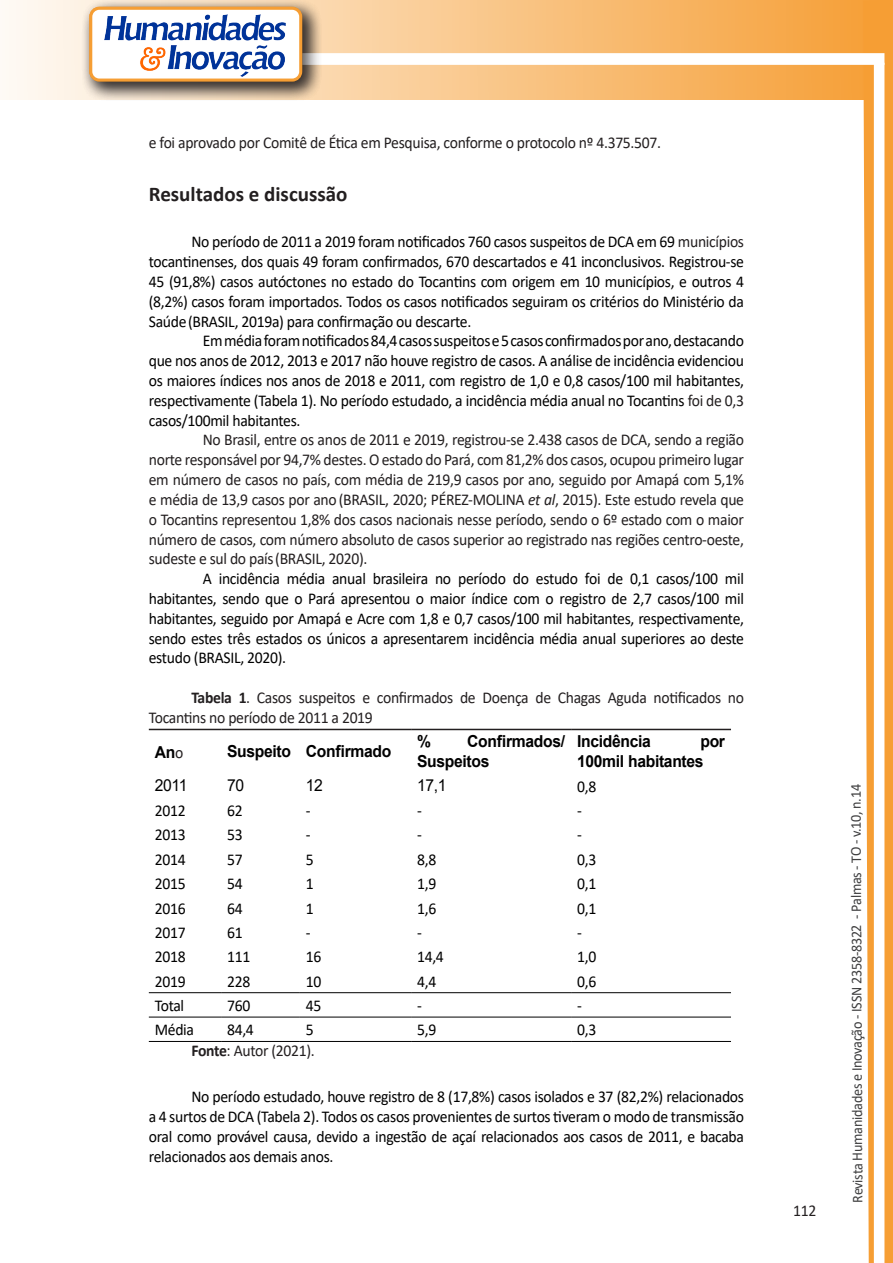
<style>
.page{position:relative;width:893px;height:1263px;background:#fff}
.page>*{position:absolute;margin:0;border:0;box-sizing:border-box;transform-origin:0 0}
.Titulo_2{font:700 21px "Calibri";color:#231f20}
.texto{font:16.5px/19.8px "Calibri";letter-spacing:-.02em;color:#000;text-align:justify;scale:.95 1}
.texto-2{font:16.5px/19.8px "Calibri";letter-spacing:-.02em;color:#231f20;text-align:justify;scale:.95 1}
.texto-3{font:700 16.5px/19.8px "Arial";letter-spacing:-.02em;color:#000;scale:.95 1}
.texto-4{font:16.5px "Arial";letter-spacing:-.02em;color:#000;scale:.95 1}
.t1{font:15px "Calibri";letter-spacing:-.025em;color:#3e3e3f;scale:.95 1}
.s1{color:#231f20}
.s2{font-style:italic}
.s3{font-weight:700}
.s4{font-family:"Calibri";font-weight:400;color:#231f20}
</style>
<div class="page">
<svg style="left:5px;top:0;width:858px;height:100px;background:#f9c484"></svg>
<div style="left:302px;top:53px;width:582px;height:12px;background:#fff;border:2px solid #fff"></div>
<svg style="left:863px;top:0;width:30px;height:1263px"></svg>
<div style="left:81px;top:0;width:241px;height:102px;background:#231f20;opacity:.75"></div>
<div style="left:91px;top:8px;width:210px;height:72px;background:#fff;border-radius:9px"></div>
<img style="left:104px;top:14px;width:181px;height:62px">
<div style="left:89px;top:7px;width:213px;height:75px;border:3px solid #f69e34;border-radius:9px"></div>
<hr style="left:149px;top:729px;width:72px;height:1px;background:#231f20">
<hr style="left:221px;top:729px;width:79px;height:1px;background:#231f20">
<hr style="left:300px;top:729px;width:111px;height:1px;background:#231f20">
<hr style="left:411px;top:729px;width:160px;height:1px;background:#231f20">
<hr style="left:571px;top:729px;width:160px;height:1px;background:#231f20">
<hr style="left:149px;top:992px;width:72px;height:1px;background:#000">
<hr style="left:221px;top:992px;width:79px;height:1px;background:#000">
<hr style="left:300px;top:992px;width:111px;height:1px;background:#000">
<hr style="left:411px;top:992px;width:160px;height:1px;background:#000">
<hr style="left:571px;top:992px;width:160px;height:1px;background:#000">
<hr style="left:149px;top:1017px;width:72px;height:1px;background:#000">
<hr style="left:221px;top:1017px;width:79px;height:1px;background:#000">
<hr style="left:300px;top:1017px;width:111px;height:1px;background:#000">
<hr style="left:411px;top:1017px;width:160px;height:1px;background:#000">
<hr style="left:571px;top:1017px;width:160px;height:1px;background:#000">
<hr style="left:149px;top:1041px;width:72px;height:1px;background:#000">
<hr style="left:221px;top:1041px;width:79px;height:1px;background:#000">
<hr style="left:300px;top:1041px;width:111px;height:1px;background:#000">
<hr style="left:411px;top:1041px;width:160px;height:1px;background:#000">
<hr style="left:571px;top:1041px;width:160px;height:1px;background:#000">
<p class="texto-2" style="left:149px;top:133px;width:541px">e foi aprovado por Comitê de Ética em Pesquisa, conforme o protocolo nº 4.375.507.</p>
<p class="Titulo_2" style="left:149px;top:179px;width:200px">Resultados e discussão</p>
<p class="texto" style="left:149px;top:232px;width:628px;text-indent:43px">No período de 2011 a 2019 foram notificados 760 casos suspeitos de DCA em 69 <span class="s1">municípios </span>tocantinenses, dos quais 49 foram confirmados, 670 descartados e 41 inconclusivos. Registrou-se 45 (91,8%) casos autóctones no estado do Tocantins com origem em 10 municípios, e outros 4 (8,2%) casos foram importados. Todos os casos notificados seguiram os critérios do Ministério da Saúde(BRASIL, 2019a) para confirmação ou descarte.</p>
<p class="texto" style="left:149px;top:331px;width:628px;text-indent:54px">Em média foram notificados 84,4 casos suspeitos e 5 casos confirmados por ano, destacando que nos anos de 2012, 2013 e 2017 não houve registro de casos. A análise de incidência evidenciou os maiores índices nos anos de 2018 e 2011, com registro de 1,0 e 0,8 casos/100 mil habitantes, respectivamente (Tabela 1). No período estudado, a incidência média anual no Tocantins <span class="s1">foi de 0,3 </span>casos/100mil habitantes.</p>
<p class="texto-2" style="left:149px;top:430px;width:628px;text-indent:54px">No Brasil, entre os anos de 2011 e 2019, registrou-se 2.438 casos de DCA, sendo a região norte responsável por 94,7% destes. O estado do Pará, com 81,2% dos casos, ocupou primeiro lugar em número de casos no país, com média de 219,9 casos por ano, seguido por Amapá com 5,1% e média de 13,9 casos por ano(BRASIL, 2020; PÉREZ-MOLINA <span class="s2">et al</span>, 2015). Este estudo revela que o Tocantins representou 1,8% dos casos nacionais nesse período, sendo o 6º estado com o maior número de casos, com número absoluto de casos superior ao registrado nas regiões centro-oeste, sudeste e sul do país(BRASIL, 2020).</p>
<p class="texto" style="left:149px;top:568px;width:628px;text-indent:54px">A incidência média anual brasileira no período do estudo foi de 0,1 casos/100 mil habitantes, sendo que o Pará apresentou o maior índice com o registro de 2,7 casos/100 mil habitantes, seguido por Amapá e Acre com 1,8 e 0,7 casos/100 mil habitantes, respectivamente, sendo estes três estados os únicos a apresentarem incidência média anual superiores ao deste estudo (BRASIL, 2020).</p>
<p class="texto-2" style="left:149px;top:687px;width:628px;text-indent:43px"><span class="s3">Tabela 1</span>. Casos suspeitos e confirmados de Doença de Chagas Aguda notificados no<br>Tocantins no período de 2011 a 2019</p>
<p class="texto-3" style="left:155px;top:742px;width:32px">An<span class="s4">o</span></p>
<p class="texto-3" style="left:227px;top:742px;width:69px">Suspeito</p>
<p class="texto-3" style="left:306px;top:742px;width:91px">Confirmado</p>
<p class="texto-3" style="left:417px;top:732px;width:157px;text-indent:50px">Confirmados/<br>Suspeitos</p>
<p class="texto-3" style="left:577px;top:732px;width:79px">Incidência</p>
<p class="texto-3" style="left:417px;top:732px;width:16px">%</p>
<p class="texto-3" style="left:577px;top:732px;width:157px;text-indent:123px">por<br>100mil habitantes</p>
<p class="texto-4" style="left:155px;top:774px;width:36px">2011</p>
<p class="texto-4" style="left:227px;top:774px;width:20px">70</p>
<p class="texto-4" style="left:306px;top:774px;width:20px">12</p>
<p class="texto-4" style="left:417px;top:774px;width:33px">17,1</p>
<p class="texto" style="left:577px;top:776px;width:22px">0,8</p>
<p class="texto" style="left:155px;top:800px;width:34px">2012</p>
<p class="texto" style="left:227px;top:800px;width:18px">62</p>
<p class="texto" style="left:306px;top:800px;width:7px">-</p>
<p class="texto" style="left:417px;top:800px;width:7px">-</p>
<p class="texto" style="left:577px;top:800px;width:7px">-</p>
<p class="texto" style="left:155px;top:825px;width:34px">2013</p>
<p class="texto" style="left:227px;top:825px;width:18px">53</p>
<p class="texto" style="left:306px;top:825px;width:7px">-</p>
<p class="texto" style="left:417px;top:825px;width:7px">-</p>
<p class="texto" style="left:577px;top:825px;width:7px">-</p>
<p class="texto" style="left:155px;top:849px;width:34px">2014</p>
<p class="texto" style="left:227px;top:849px;width:18px">57</p>
<p class="texto" style="left:306px;top:849px;width:10px">5</p>
<p class="texto" style="left:417px;top:849px;width:22px">8,8</p>
<p class="texto" style="left:577px;top:849px;width:22px">0,3</p>
<p class="texto" style="left:155px;top:873px;width:34px">2015</p>
<p class="texto" style="left:227px;top:873px;width:18px">54</p>
<p class="texto" style="left:306px;top:873px;width:10px">1</p>
<p class="texto" style="left:417px;top:873px;width:22px">1,9</p>
<p class="texto" style="left:577px;top:873px;width:22px">0,1</p>
<p class="texto" style="left:155px;top:898px;width:34px">2016</p>
<p class="texto" style="left:227px;top:898px;width:18px">64</p>
<p class="texto" style="left:306px;top:898px;width:10px">1</p>
<p class="texto" style="left:417px;top:898px;width:22px">1,6</p>
<p class="texto" style="left:577px;top:898px;width:22px">0,1</p>
<p class="texto" style="left:155px;top:922px;width:34px">2017</p>
<p class="texto" style="left:227px;top:922px;width:18px">61</p>
<p class="texto" style="left:306px;top:922px;width:7px">-</p>
<p class="texto" style="left:417px;top:922px;width:7px">-</p>
<p class="texto" style="left:577px;top:922px;width:7px">-</p>
<p class="texto" style="left:155px;top:946px;width:34px">2018</p>
<p class="texto" style="left:227px;top:946px;width:26px">111</p>
<p class="texto" style="left:306px;top:946px;width:18px">16</p>
<p class="texto" style="left:417px;top:946px;width:30px">14,4</p>
<p class="texto" style="left:577px;top:946px;width:22px">1,0</p>
<p class="texto" style="left:155px;top:971px;width:34px">2019</p>
<p class="texto" style="left:227px;top:971px;width:26px">228</p>
<p class="texto" style="left:306px;top:971px;width:18px">10</p>
<p class="texto" style="left:417px;top:971px;width:22px">4,4</p>
<p class="texto" style="left:577px;top:971px;width:22px">0,6</p>
<p class="texto" style="left:155px;top:995px;width:32px">Total</p>
<p class="texto" style="left:227px;top:995px;width:26px">760</p>
<p class="texto" style="left:306px;top:995px;width:18px">45</p>
<p class="texto" style="left:417px;top:995px;width:7px">-</p>
<p class="texto" style="left:577px;top:995px;width:7px">-</p>
<p class="texto" style="left:155px;top:1020px;width:43px">Média</p>
<p class="texto" style="left:227px;top:1020px;width:30px">84,4</p>
<p class="texto" style="left:306px;top:1020px;width:10px">5</p>
<p class="texto" style="left:417px;top:1020px;width:22px">5,9</p>
<p class="texto" style="left:577px;top:1020px;width:22px">0,3</p>
<p class="texto-2" style="left:191px;top:1040px;width:132px"><span class="s3">Fonte</span>: Autor (2021).</p>
<p class="texto" style="left:149px;top:1087px;width:628px;text-indent:43px">No período estudado, houve registro de 8 (17,8%) casos isolados e 37 (82,2%) relacionados a 4 surtos de DCA (Tabela 2). Todos os casos provenientes de surtos tiveram o modo de transmissão oral como provável causa, devido a ingestão de açaí relacionados aos casos de 2011, e bacaba relacionados aos demais anos.</p>
<p class="texto-2" style="left:793px;top:1200px;width:26px">112</p>
<p class="t1" style="left:846px;top:1203px;width:442px;rotate:-90deg">Revista Humanidades e Inovação - ISSN 2358-8322 - Palmas - TO - v.10, n.14</p>
</div>
